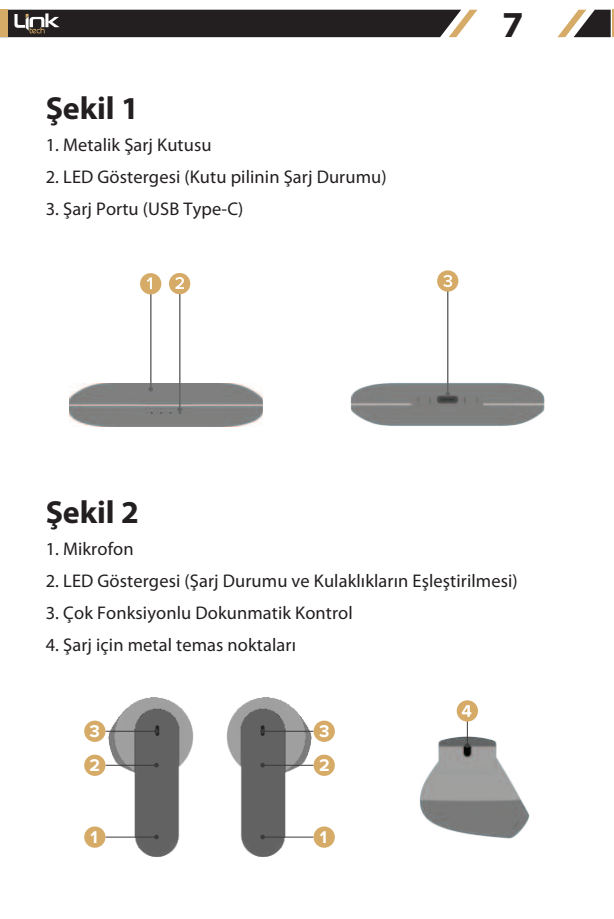
<style>
.page{position:relative;width:614px;height:919px;background:#fff}
.page>*{position:absolute;margin:0;border:0;box-sizing:border-box;transform-origin:0 0}
.t1{font:700 36.8px "Myriad Pro";color:#231f20;scale:1.06 1}
.t2{font:700 32px "Myriad Pro";color:#231f20}
.t3{font:18.4px "Myriad Pro";letter-spacing:.005em;color:#231f20}
.t4{font:700 17.6px "Proxima Nova";color:#fff}
</style>
<div class="page">
<svg style="left:557px;top:10px;width:56px;height:27px"></svg>
<svg style="left:0;top:10px;width:477px;height:27px;background:#36312f"></svg>
<img style="left:226px;top:697px;width:86px;height:160px">
<img style="left:107px;top:697px;width:86px;height:160px">
<img style="left:419px;top:736px;width:110px;height:102px">
<svg style="left:465px;top:743px;width:4px;height:4px"></svg>
<hr style="left:466px;top:721px;width:2px;height:22px;background:#393a39">
<svg style="left:260px;top:834px;width:5px;height:5px"></svg>
<hr style="left:265px;top:836px;width:48px;height:1px;background:#393a39">
<svg style="left:154px;top:834px;width:5px;height:5px"></svg>
<hr style="left:105px;top:836px;width:49px;height:1px;background:#393a39">
<div style="left:456px;top:700px;width:22px;height:21px;background:#d6ab67;border-radius:50%"></div>
<svg style="left:461px;top:705px;width:10px;height:11px"></svg>
<div style="left:313px;top:826px;width:22px;height:21px;background:#d6ab67;border-radius:50%"></div>
<div style="left:84px;top:826px;width:21px;height:21px;background:#d6ab67;border-radius:50%"></div>
<svg style="left:154px;top:763px;width:5px;height:4px"></svg>
<hr style="left:105px;top:764px;width:49px;height:2px;background:#393a39">
<div style="left:84px;top:754px;width:21px;height:22px;background:#d6ab67;border-radius:50%"></div>
<svg style="left:154px;top:729px;width:5px;height:4px"></svg>
<hr style="left:105px;top:730px;width:49px;height:2px;background:#393a39">
<div style="left:84px;top:720px;width:21px;height:22px;background:#d6ab67;border-radius:50%"></div>
<svg style="left:260px;top:763px;width:5px;height:4px"></svg>
<hr style="left:265px;top:764px;width:48px;height:2px;background:#393a39">
<div style="left:313px;top:754px;width:22px;height:22px;background:#d6ab67;border-radius:50%"></div>
<svg style="left:260px;top:729px;width:5px;height:4px"></svg>
<hr style="left:265px;top:730px;width:48px;height:2px;background:#393a39">
<div style="left:313px;top:720px;width:22px;height:22px;background:#d6ab67;border-radius:50%"></div>
<img style="left:69px;top:384px;width:193px;height:43px">
<svg style="left:177px;top:407px;width:5px;height:5px"></svg>
<hr style="left:179px;top:283px;width:1px;height:124px;background:#616365">
<div style="left:169px;top:273px;width:21px;height:21px;background:#d6ab67;border-radius:50%"></div>
<svg style="left:175px;top:277px;width:9px;height:12px"></svg>
<svg style="left:148px;top:387px;width:5px;height:4px"></svg>
<hr style="left:150px;top:283px;width:1px;height:104px;background:#616365">
<div style="left:140px;top:273px;width:21px;height:21px;background:#d6ab67;border-radius:50%"></div>
<svg style="left:147px;top:277px;width:5px;height:12px"></svg>
<img style="left:350px;top:382px;width:194px;height:44px">
<svg style="left:445px;top:392px;width:5px;height:4px"></svg>
<hr style="left:447px;top:289px;width:1px;height:103px;background:#616365">
<div style="left:437px;top:270px;width:21px;height:22px;background:#d6ab67;border-radius:50%"></div>
<svg style="left:443px;top:275px;width:9px;height:12px"></svg>
<h2 class="t2" style="left:46px;top:91px;width:95px">Şekil 1</h2>
<p class="t3" style="left:46px;top:135px;width:167px">1. Metalik Şarj Kutusu</p>
<p class="t3" style="left:46px;top:167px;width:342px">2. LED Göstergesi (Kutu pilinin Şarj Durumu)</p>
<p class="t3" style="left:46px;top:199px;width:199px">3. Şarj Portu (USB Type-C)</p>
<h1 class="t1" style="left:502px;top:6px;width:22px">7</h1>
<h2 class="t2" style="left:46px;top:495px;width:95px">Şekil 2</h2>
<p class="t3" style="left:46px;top:539px;width:89px">1. Mikrofon</p>
<p class="t3" style="left:46px;top:571px;width:473px">2. LED Göstergesi (Şarj Durumu ve Kulaklıkların Eşleştirilmesi)</p>
<p class="t3" style="left:46px;top:603px;width:308px">3. Çok Fonksiyonlu Dokunmatik Kontrol</p>
<p class="t3" style="left:46px;top:635px;width:252px">4. Şarj için metal temas noktaları</p>
<p class="t4" style="left:90px;top:724px;width:12px">3</p>
<p class="t4" style="left:90px;top:757px;width:12px">2</p>
<p class="t4" style="left:319px;top:724px;width:12px">3</p>
<p class="t4" style="left:319px;top:757px;width:12px">2</p>
<p class="t4" style="left:91px;top:829px;width:9px">1</p>
<p class="t4" style="left:319px;top:829px;width:9px">1</p>
</div>
